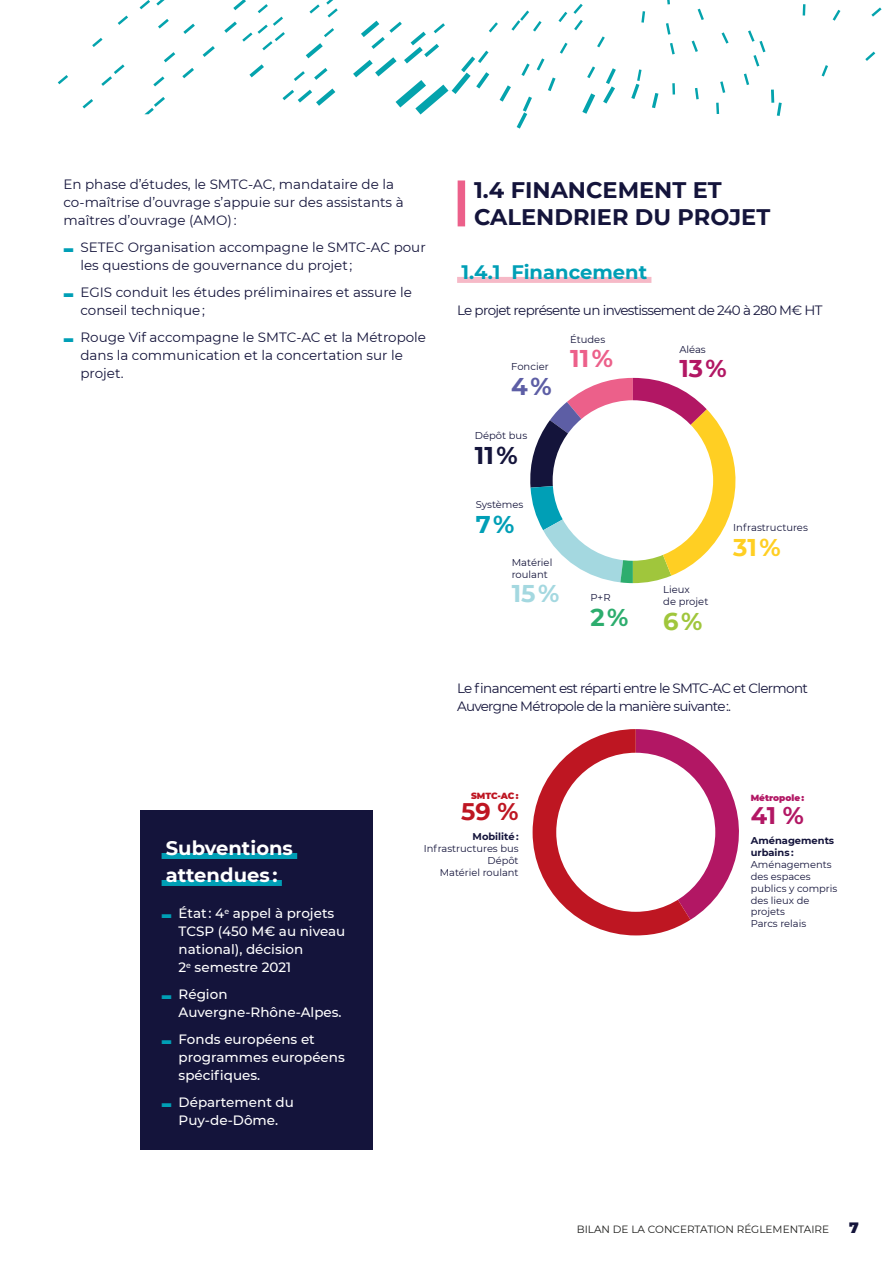
<style>
.page{position:relative;width:893px;height:1263px;background:#fff}
.page>*{position:absolute;margin:0;border:0;box-sizing:border-box;transform-origin:0 0}
.t1{font:700 24.15px "Montserrat";color:#ffcf23}
.t2{font:700 24.15px "Montserrat";color:#b21764}
.t3{font:700 24.15px "Montserrat";color:#ec608a}
.t4{font:700 24.15px "Montserrat";color:#14143b}
.t5{font:700 24.15px "Montserrat";color:#a4d8e0}
.t6{font:700 24.15px "Montserrat";color:#5d5ea5}
.t7{font:700 24.15px "Montserrat";color:#009fb6}
.t8{font:700 24.15px "Montserrat";color:#2dad6e}
.t9{font:700 24.15px "Montserrat";color:#a0c63c}
.t10{font:700 24px "Montserrat";color:#b21764}
.t11{font:700 24px "Montserrat";color:#be1622}
.t12{font:700 22.5px/27px "Montserrat";color:#14143b}
.t13{font:700 19.5px/27px "Montserrat";color:#fff}
.t14{font:700 19.5px "Montserrat";color:#009fb6}
.t15{font:900 15px "Montserrat";color:#14143b}
.t16{font:13.5px/18px "Montserrat";color:#14143b}
.t17{font:500 13.5px/18px "Montserrat";color:#fff}
.t18{font:13.5px/18px "Montserrat";letter-spacing:-.05em;color:#14143b}
.t19{font:10.5px "Montserrat";color:#1d1d1b}
.t20{font:10.05px/12px "Montserrat";color:#14143b}
.t21{font:9.9px/11.9px "Montserrat";color:#14143b}
.t22{font:700 9.9px/11.9px "Montserrat";color:#14143b}
.t23{font:900 8.85px "Montserrat";color:#b21764}
.t24{font:900 8.85px "Montserrat";letter-spacing:-.005em;color:#be1622}
.s1{color:#009fb6}
</style>
<div class="page">
<div style="left:458px;top:180px;width:7px;height:46px;background:#ec608a"></div>
<div style="left:457px;top:277px;width:194px;height:6px;background:#f6b9c7"></div>
<svg style="left:530px;top:378px;width:206px;height:205px"></svg>
<div style="left:553px;top:400px;width:160px;height:161px;background:#fff;border-radius:50%"></div>
<svg style="left:533px;top:729px;width:206px;height:206px"></svg>
<div style="left:556px;top:753px;width:159px;height:159px;background:#fff;border-radius:50%"></div>
<div style="left:140px;top:810px;width:233px;height:340px;background:#14143b"></div>
<div style="left:162px;top:853px;width:135px;height:6px;background:#009fb6"></div>
<div style="left:162px;top:880px;width:120px;height:6px;background:#009fb6"></div>
<svg style="left:282px;top:89px;width:53px;height:17px"></svg>
<svg style="left:294px;top:71px;width:11px;height:10px"></svg>
<svg style="left:314px;top:68px;width:13px;height:12px"></svg>
<svg style="left:324px;top:28px;width:10px;height:9px"></svg>
<svg style="left:326px;top:0;width:12px;height:18px"></svg>
<svg style="left:309px;top:4px;width:11px;height:10px"></svg>
<svg style="left:258px;top:4px;width:27px;height:46px"></svg>
<svg style="left:672px;top:83px;width:3px;height:12px"></svg>
<svg style="left:695px;top:88px;width:4px;height:11px"></svg>
<svg style="left:720px;top:81px;width:5px;height:12px"></svg>
<svg style="left:744px;top:74px;width:5px;height:11px"></svg>
<svg style="left:748px;top:30px;width:17px;height:36px"></svg>
<svg style="left:721px;top:32px;width:8px;height:12px"></svg>
<svg style="left:692px;top:41px;width:6px;height:11px"></svg>
<svg style="left:670px;top:43px;width:5px;height:11px"></svg>
<svg style="left:666px;top:23px;width:4px;height:12px"></svg>
<svg style="left:698px;top:9px;width:6px;height:11px"></svg>
<svg style="left:667px;top:0;width:3px;height:4px"></svg>
<svg style="left:641px;top:11px;width:4px;height:12px"></svg>
<svg style="left:58px;top:75px;width:10px;height:9px"></svg>
<svg style="left:92px;top:38px;width:11px;height:9px"></svg>
<svg style="left:118px;top:16px;width:10px;height:9px"></svg>
<svg style="left:140px;top:0;width:10px;height:9px"></svg>
<svg style="left:156px;top:0;width:9px;height:6px"></svg>
<svg style="left:158px;top:19px;width:11px;height:10px"></svg>
<svg style="left:183px;top:24px;width:12px;height:10px"></svg>
<svg style="left:233px;top:0;width:13px;height:10px"></svg>
<svg style="left:224px;top:22px;width:28px;height:20px"></svg>
<svg style="left:203px;top:46px;width:12px;height:11px"></svg>
<svg style="left:164px;top:52px;width:11px;height:10px"></svg>
<svg style="left:101px;top:64px;width:24px;height:22px"></svg>
<svg style="left:83px;top:99px;width:10px;height:9px"></svg>
<svg style="left:145px;top:97px;width:20px;height:17px"></svg>
<svg style="left:153px;top:76px;width:11px;height:10px"></svg>
<svg style="left:182px;top:68px;width:12px;height:10px"></svg>
<svg style="left:249px;top:64px;width:15px;height:13px"></svg>
<svg style="left:306px;top:43px;width:17px;height:15px"></svg>
<svg style="left:803px;top:4px;width:2px;height:12px"></svg>
<svg style="left:833px;top:10px;width:7px;height:11px"></svg>
<svg style="left:871px;top:7px;width:10px;height:10px"></svg>
<svg style="left:865px;top:52px;width:10px;height:9px"></svg>
<svg style="left:822px;top:65px;width:6px;height:11px"></svg>
<svg style="left:716px;top:103px;width:3px;height:11px"></svg>
<svg style="left:353px;top:4px;width:263px;height:125px"></svg>
<svg style="left:631px;top:69px;width:11px;height:30px"></svg>
<svg style="left:652px;top:93px;width:6px;height:15px"></svg>
<svg style="left:771px;top:90px;width:11px;height:26px"></svg>
<p class="t16" style="left:63px;top:175px;width:342px">En phase d’études, le SMTC-AC, mandataire de la co-maîtrise d’ouvrage s’appuie sur des assistants à maîtres d’ouvrage (AMO) :</p>
<p class="t16" style="left:80px;top:238px;width:347px;text-indent:-17px"><span class="s1">■</span> SETEC Organisation accompagne le SMTC-AC pour les questions de gouvernance du projet ;</p>
<p class="t16" style="left:80px;top:283px;width:333px;text-indent:-17px"><span class="s1">■</span> EGIS conduit les études préliminaires et assure le conseil technique ;</p>
<p class="t16" style="left:80px;top:328px;width:347px;text-indent:-17px"><span class="s1">■</span> Rouge Vif accompagne le SMTC-AC et la Métropole dans la communication et la concertation sur le projet.</p>
<h3 class="t12" style="left:474px;top:175px;width:298px">1.4 FINANCEMENT ET<br>CALENDRIER DU PROJET</h3>
<h3 class="t14" style="left:461px;top:258px;width:187px">1.4.1 Financement</h3>
<p class="t18" style="left:457px;top:301px;width:367px">Le projet représente un investissement de 240 à 280 M€ HT</p>
<p class="t20" style="left:511px;top:360px;width:39px">Foncier</p>
<p class="t20" style="left:570px;top:333px;width:36px">Études</p>
<h1 class="t3" style="left:570px;top:341px;width:44px">11 %</h1>
<h1 class="t6" style="left:511px;top:369px;width:42px">4%</h1>
<p class="t20" style="left:475px;top:429px;width:54px">Dépôt bus</p>
<h1 class="t4" style="left:475px;top:438px;width:44px">11%</h1>
<p class="t20" style="left:476px;top:498px;width:49px">Systèmes</p>
<h1 class="t7" style="left:476px;top:507px;width:40px">7%</h1>
<p class="t20" style="left:512px;top:556px;width:42px">Matériel roulant</p>
<h1 class="t5" style="left:512px;top:576px;width:49px">15%</h1>
<p class="t20" style="left:590px;top:591px;width:22px">P+R</p>
<h1 class="t8" style="left:590px;top:600px;width:39px">2%</h1>
<p class="t20" style="left:679px;top:343px;width:28px">Aléas</p>
<h1 class="t2" style="left:679px;top:351px;width:49px">13%</h1>
<p class="t20" style="left:663px;top:583px;width:47px">Lieux<br>de projet</p>
<h1 class="t9" style="left:663px;top:604px;width:41px">6%</h1>
<p class="t20" style="left:733px;top:521px;width:76px">Infrastructures</p>
<h1 class="t1" style="left:733px;top:530px;width:49px">31%</h1>
<p class="t18" style="left:457px;top:679px;width:352px">Le financement est réparti entre le SMTC-AC et Clermont<br>Auvergne Métropole de la manière suivante :.</p>
<h3 class="t13" style="left:166px;top:834px;width:129px">Subventions attendues :</h3>
<p class="t17" style="left:179px;top:904px;width:168px;text-indent:-17px"><span class="s1">■</span> État : 4<sup>e</sup> appel à projets<br>TCSP (450 M€ au niveau national), décision<br>2<sup>e</sup> semestre 2021</p>
<p class="t17" style="left:179px;top:985px;width:165px;text-indent:-17px"><span class="s1">■</span> Région<br>Auvergne-Rhône-Alpes.</p>
<p class="t17" style="left:179px;top:1030px;width:168px;text-indent:-17px"><span class="s1">■</span> Fonds européens et programmes européens spécifiques.</p>
<p class="t17" style="left:162px;top:1093px;width:134px;text-align:center"><span class="s1">■</span> Département du<br>Puy-de-Dôme.</p>
<p class="t24" style="left:471px;top:789px;width:49px">SMTC-AC :</p>
<h2 class="t11" style="left:461px;top:794px;width:59px">59 %</h2>
<p class="t22" style="left:473px;top:830px;width:48px">Mobilité :</p>
<p class="t21" style="left:424px;top:842px;width:96px;text-align:right">Infrastructures bus<br>Dépôt<br>Matériel roulant</p>
<p class="t23" style="left:751px;top:791px;width:55px">Métropole :</p>
<h2 class="t10" style="left:751px;top:798px;width:55px">41 %</h2>
<p class="t22" style="left:751px;top:834px;width:85px">Aménagements urbains :</p>
<p class="t21" style="left:751px;top:858px;width:88px">Aménagements des espaces publics y compris des lieux de projets<br>Parcs relais</p>
<p class="t19" style="left:577px;top:1222px;width:254px">BILAN DE LA CONCERTATION RÉGLEMENTAIRE</p>
<p class="t15" style="left:849px;top:1216px;width:11px">7</p>
</div>
